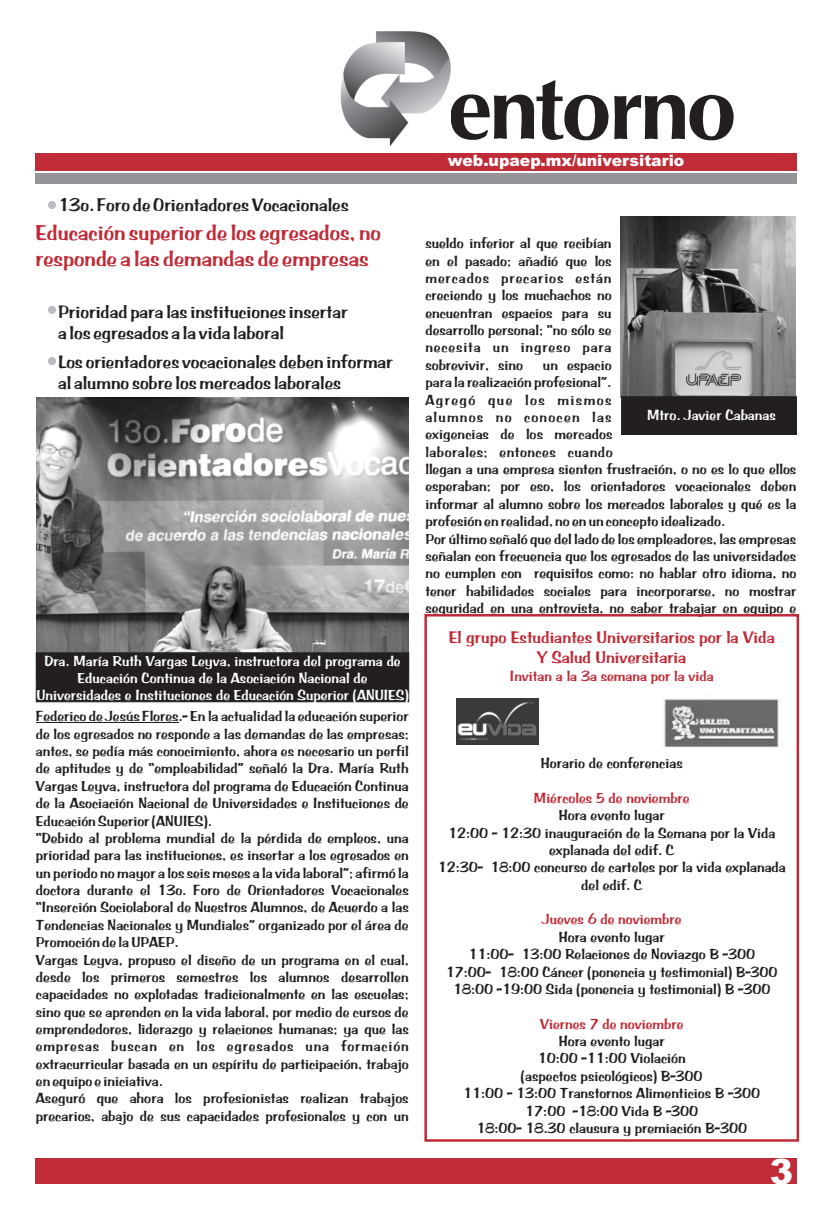
<style>
.page{position:relative;width:833px;height:1205px;background:#fff}
.page>*{position:absolute;margin:0;border:0;box-sizing:border-box;transform-origin:0 0}
.t1{font:900 35px "Arial";color:#fff}
.t2{font:22.5px/26px "BRADDON";color:#bf2b37}
.t3{font:18.75px/21.8px "BRADDON";color:#231f20}
.t4{font:17.5px/20.2px "BRADDON";color:#bf2b37;text-align:center}
.t5{font:900 15.75px "Arial";color:#fff}
.t6{font:15px/17.4px "BRADDON";color:#231f20;text-align:center}
.t7{font:15px/17.4px "BRADDON";color:#fff;text-align:center}
.t8{font:15px "BRADDON";color:#bf2b37}
</style>
<div class="page">
<img style="left:663px;top:695px;width:116px;height:52px">
<div style="left:36px;top:1158px;width:761px;height:25px;background:#bf2b37"></div>
<svg style="left:451px;top:80px;width:283px;height:60px"></svg>
<img style="left:341px;top:31px;width:109px;height:115px">
<div style="left:35px;top:153px;width:762px;height:17px;background:#bf2b37"></div>
<div style="left:35px;top:173px;width:762px;height:10px;background:#939598"></div>
<hr style="left:36px;top:722px;width:143px;height:1px;background:#231f20">
<img style="left:36px;top:398px;width:372px;height:254px">
<div style="left:36px;top:652px;width:373px;height:50px;background:#231f20"></div>
<div style="left:48px;top:201px;width:8px;height:8px;background:#bcbdc0;border:1px solid #bcbdc0;border-radius:50%"></div>
<div style="left:48px;top:306px;width:8px;height:7px;background:#bcbdc0;border:1px solid #bcbdc0;border-radius:50%"></div>
<div style="left:48px;top:357px;width:8px;height:8px;background:#bcbdc0;border:1px solid #bcbdc0;border-radius:50%"></div>
<div style="left:424px;top:614px;width:375px;height:527px;border:3px solid #bf2b37"></div>
<img style="left:457px;top:698px;width:82px;height:46px">
<img style="left:620px;top:216px;width:175px;height:181px">
<div style="left:621px;top:396px;width:176px;height:39px;background:#231f20"></div>
<p class="t3" style="left:58px;top:194px;width:292px">13o. Foro de Orientadores Vocacionales</p>
<h2 class="t2" style="left:36px;top:220px;width:347px">Educación superior de los egresados, no responde a las demandas de empresas</h2>
<p class="t3" style="left:58px;top:301px;width:291px">Prioridad para las instituciones insertar a los egresados a la vida laboral</p>
<p class="t3" style="left:58px;top:351px;width:336px">Los orientadores vocacionales deben informar al alumno sobre los mercados laborales</p>
<p class="t7" style="left:36px;top:652px;width:374px">Dra. María Ruth Vargas Leyva, instructora del programa de<br>Educación Continua de la Asociación Nacional de<br>Universidades e Instituciones de Educación Superior (ANUIES)</p>
<p class="t6" style="left:36px;top:708px;width:374px;text-align:left">Federico de Jesús Flores.- En la actualidad la educación superior de los egresados no responde a las demandas de las empresas; antes, se pedía más conocimiento, ahora es necesario un perfil de aptitudes y de “empleabilidad” señaló la Dra. María Ruth Vargas Leyva, instructora del programa de Educación Continua de la Asociación Nacional de Universidades e Instituciones de Educación Superior (ANUIES).<br>“Debido al problema mundial de la pérdida de empleos, una prioridad para las instituciones, es insertar a los egresados en un periodo no mayor a los seis meses a la vida laboral”; afirmó la doctora durante el 13o. Foro de Orientadores Vocacionales “Inserción Sociolaboral de Nuestros Alumnos, de Acuerdo a las Tendencias Nacionales y Mundiales” organizado por el área de Promoción de la UPAEP.<br>Vargas Leyva, propuso el diseño de un programa en el cual, desde los primeros semestres los alumnos desarrollen capacidades no explotadas tradicionalmente en las escuelas; sino que se aprenden en la vida laboral, por medio de cursos de emprendedores, liderazgo y relaciones humanas; ya que las empresas buscan en los egresados una formación extracurricular basada en un espíritu de participación, trabajo en equipo e iniciativa.<br>Aseguró que ahora los profesionistas realizan trabajos precarios, abajo de sus capacidades profesionales y con un</p>
<p class="t5" style="left:448px;top:155px;width:238px">web.upaep.mx/universitario</p>
<p class="t6" style="left:425px;top:235px;width:188px;text-align:justify">sueldo inferior al que recibían en el pasado; añadió que los mercados precarios están creciendo y los muchachos no encuentran espacios para su desarrollo personal; “no sólo se necesita un ingreso para sobrevivir, sino</p>
<p class="t6" style="left:425px;top:357px;width:372px;text-align:left;text-indent:118px">un espacio<br>para la realización profesional”.<br>Agregó que los mismos<br>alumnos no conocen las<br>exigencias de los mercados<br>laborales; entonces cuando<br>llegan a una empresa sienten frustración, o no es lo que ellos esperaban; por eso, los orientadores vocacionales deben informar al alumno sobre los mercados laborales y qué es la profesión en realidad, no en un concepto idealizado.<br>Por último señaló que del lado de los empleadores, las empresas señalan con frecuencia que los egresados de las universidades no cumplen con requisitos como: no hablar otro idioma, no tener habilidades sociales para incorporarse, no mostrar seguridad en una entrevista, no saber trabajar en equipo e</p>
<p class="t4" style="left:449px;top:628px;width:327px">El grupo Estudiantes Universitarios por la Vida<br>Y Salud Universitaria</p>
<p class="t8" style="left:510px;top:667px;width:205px">Invitan a la 3a semana por la vida</p>
<p class="t7" style="left:647px;top:407px;width:130px">Mtro. Javier Cabanas</p>
<p class="t6" style="left:541px;top:755px;width:143px">Horario de conferencias</p>
<p class="t8" style="left:534px;top:789px;width:157px">Miércoles 5 de noviembre</p>
<p class="t6" style="left:438px;top:807px;width:350px">Hora evento lugar<br>12:00 - 12:30 inauguración de la Semana por la Vida explanada del edif. C<br>12:30- 18:00 concurso de carteles por la vida explanada del edif. C</p>
<p class="t8" style="left:542px;top:911px;width:141px">Jueves 6 de noviembre</p>
<p class="t6" style="left:446px;top:929px;width:333px">Hora evento lugar<br>11:00- 13:00 Relaciones de Noviazgo B -300<br>17:00- 18:00 Cáncer (ponencia y testimonial) B-300<br>18:00 -19:00 Sida (ponencia y testimonial) B -300</p>
<p class="t6" style="left:463px;top:1033px;width:298px">Hora evento lugar<br>10:00 -11:00 Violación<br>(aspectos psicológicos) B-300<br>11:00 - 13:00 Transtornos Alimenticios B -300<br>17:00 -18:00 Vida B -300<br>18:00- 18.30 clausura y premiación B-300</p>
<p class="t8" style="left:540px;top:1015px;width:145px">Viernes 7 de noviembre</p>
<h1 class="t1" style="left:770px;top:1158px;width:25px">3</h1>
</div>
